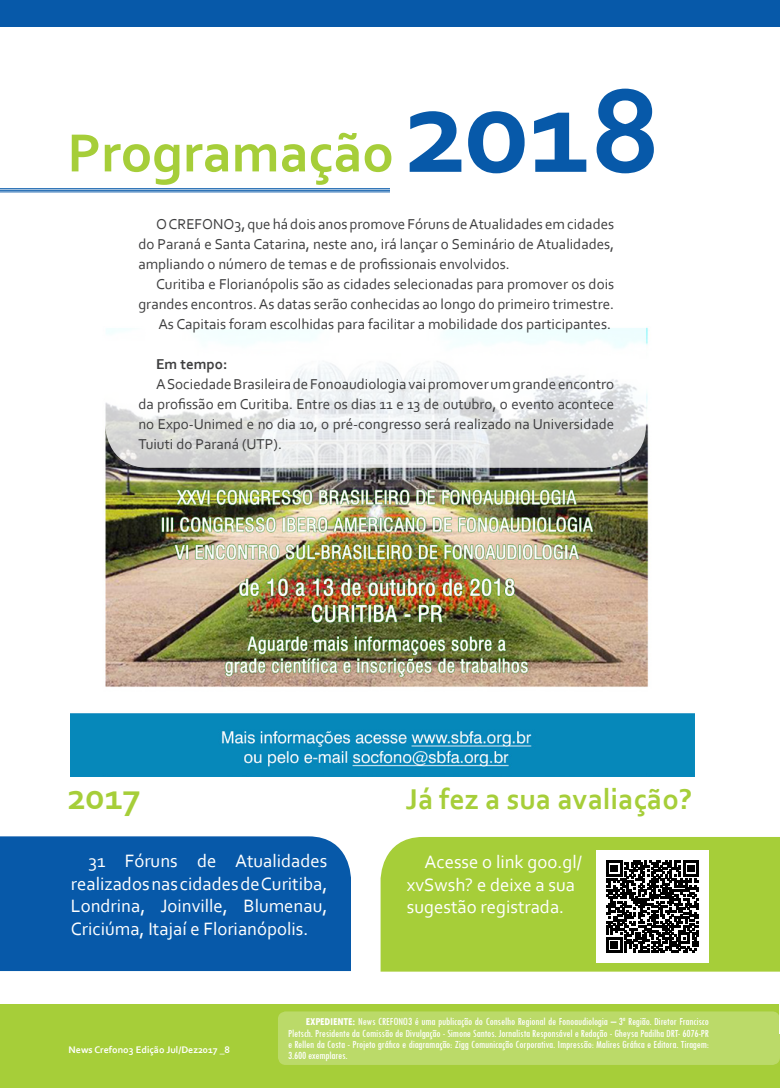
<style>
.page{position:relative;width:780px;height:1088px;background:#fff}
.page>*{position:absolute;margin:0;border:0;box-sizing:border-box;transform-origin:0 0}
.Titulo{font:700 125px "Corbel";color:#0759a9}
.Titulo-2{font:700 56.25px "Corbel";color:#a6ce39}
.Titulo-3{font:700 37.5px "Corbel";color:#a6ce39}
.Titulo-4{font:700 30px "Corbel";color:#a6ce39}
.Texto{font:18.75px/22.5px "Corbel";color:#fff;text-align:justify}
.Texto-2{font:15px/20px "Corbel";color:#3e3e3f;text-align:justify}
.Texto-3{font:700 15px "Corbel";color:#3e3e3f}
.Texto-4{font:condensed 11.25px/11.2px "Tw Cen";letter-spacing:-.01em;color:#fff;text-align:justify}
.t1{font:700 10px "Corbel";color:#fff}
.s1{font-weight:700}
</style>
<div class="page">
<hr style="left:0;top:192px;width:390px;height:1px;background:#0759a9">
<hr style="left:0;top:190px;width:390px;height:1px;background:#0759a9">
<hr style="left:0;top:188px;width:390px;height:1px;background:#0759a9">
<div style="left:0;top:836px;width:351px;height:135px;background:#0759a9"></div>
<div style="left:380px;top:837px;width:400px;height:134px;background:#a6ce39"></div>
<img style="left:71px;top:327px;width:623px;height:450px">
<svg style="left:105px;top:327px;width:541px;height:141px"></svg>
<div style="left:0;top:1005px;width:778px;height:83px;background:#a6ce39"></div>
<div style="left:278px;top:1011px;width:502px;height:54px;background:#bbda69;border-radius:8px"></div>
<div style="left:596px;top:850px;width:113px;height:113px;background:#fff"></div>
<svg style="left:606px;top:860px;width:92px;height:93px"></svg>
<div style="left:0;top:0;width:780px;height:27px;background:#0759a9"></div>
<p class="Titulo-2" style="left:67px;top:118px;width:328px">Programação</p>
<p class="Titulo" style="left:404px;top:53px;width:257px">2018</p>
<p class="Texto-2" style="left:138px;top:213px;width:477px;text-indent:18px">O CREFONO3, que há dois anos promove Fóruns de Atualidades em cidades do Paraná e Santa Catarina, neste ano, irá lançar o Seminário de Atualidades, ampliando o número de temas e de profissionais envolvidos.</p>
<p class="Texto-2" style="left:138px;top:273px;width:477px;text-align:right">Curitiba e Florianópolis são as cidades selecionadas para promover os dois grandes encontros. As datas serão conhecidas ao longo do primeiro trimestre.</p>
<p class="Texto-2" style="left:158px;top:313px;width:454px">As Capitais foram escolhidas para facilitar a mobilidade dos participantes.</p>
<p class="Texto-3" style="left:156px;top:354px;width:73px">Em tempo:</p>
<p class="Texto-2" style="left:138px;top:373px;width:477px;text-indent:18px">A Sociedade Brasileira de Fonoaudiologia vai promover um grande encontro da profissão em Curitiba. Entre os dias 11 e 13 de outubro, o evento acontece no Expo-Unimed e no dia 10, o pré-congresso será realizado na Universidade Tuiuti do Paraná (UTP).</p>
<p class="Titulo-3" style="left:67px;top:773px;width:75px">2017</p>
<p class="Titulo-4" style="left:406px;top:780px;width:288px">Já fez a sua avaliação?</p>
<p class="Texto" style="left:71px;top:849px;width:258px;text-indent:18px">31 Fóruns de Atualidades realizados nas cidades de Curitiba, Londrina, Joinville, Blumenau, Criciúma, Itajaí e Florianópolis.</p>
<p class="Texto" style="left:407px;top:850px;width:176px;text-align:left;text-indent:18px">Acesse o link goo.gl/ xvSwsh? e deixe a sua sugestão registrada.</p>
<p class="t1" style="left:69px;top:1044px;width:163px">News Crefono3 Edição Jul/Dez2017 _8</p>
<p class="Texto-4" style="left:288px;top:1016px;width:422px;text-indent:18px"><span class="s1">EXPEDIENTE:</span> News CREFONO3 é uma publicação do Conselho Regional de Fonoaudiologia – 3ª Região. Diretor Francisco Pletsch. Presidente da Comissão de Divulgação - Simone Santos. Jornalista Responsável e Redação - Gheysa Padilha DRT- 6076-PR e Rellen da Costa - Projeto gráfico e diagramação: Zigg Comunicação Corporativa. Impressão: Malires Gráfica e Editora. Tiragem:<br>3.600 exemplares.</p>
</div>
